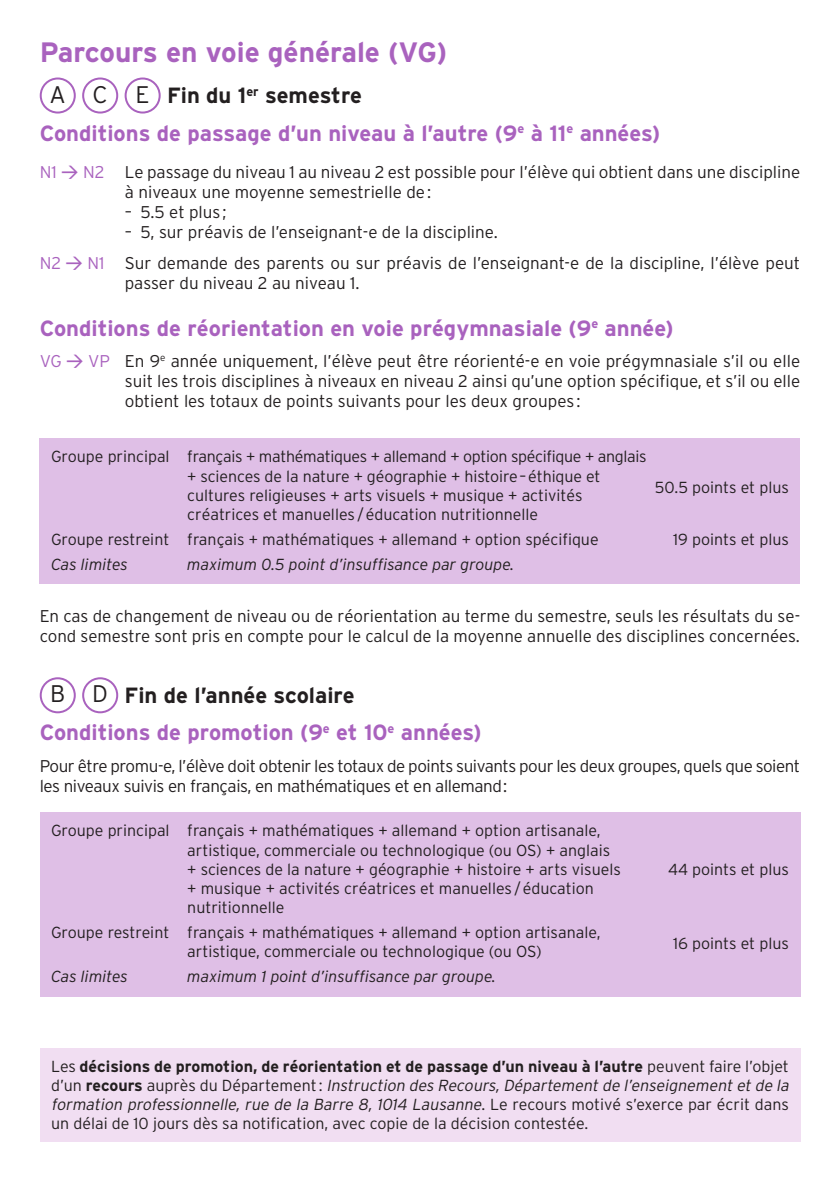
<style>
.page{position:relative;width:840px;height:1191px;background:#fff}
.page>*{position:absolute;margin:0;border:0;box-sizing:border-box;transform-origin:0 0}
.t1{font:700 28px "Interstate";color:#a962be}
.t2{font:700 22px/37.8px "Interstate";color:#a962be}
.t3{font:300 17px/20px "Interstate";color:#231f20}
.t4{font:300 17px/20px "Interstate";letter-spacing:-.025em;color:#231f20}
.t5{font:300 16px/19.2px "Interstate";color:#231f20}
.t6{font:italic 300 16px "Interstate";color:#231f20}
.s1{font-weight:300;font-size:24px;color:#231f20}
.s2{color:#231f20}
.s3{color:#a962be}
.s4{font-family:"DIN";font-weight:500;color:#a962be}
.s5{font-weight:700}
.s6{font-style:italic}
</style>
<div class="page">
<div style="left:40px;top:77px;width:36px;height:37px;border:2px solid #a962be;border-radius:50%"></div>
<div style="left:82px;top:77px;width:36px;height:37px;border:2px solid #a962be;border-radius:50%"></div>
<div style="left:124px;top:77px;width:36px;height:37px;border:2px solid #a962be;border-radius:50%"></div>
<div style="left:40px;top:438px;width:759px;height:146px;background:#dfbfe6"></div>
<div style="left:40px;top:677px;width:36px;height:36px;border:2px solid #a962be;border-radius:50%"></div>
<div style="left:82px;top:677px;width:36px;height:36px;border:2px solid #a962be;border-radius:50%"></div>
<div style="left:40px;top:812px;width:759px;height:184px;background:#dfbfe6"></div>
<div style="left:40px;top:1047px;width:759px;height:94px;background:#f1def2"></div>
<h1 class="t1" style="left:40px;top:37px;width:409px">Parcours en voie générale (VG)</h1>
<h2 class="t2" style="left:40px;top:76px;width:621px;text-indent:10px"><span class="s1">A C E</span> <span class="s2">Fin du 1</span><sup>er</sup> <span class="s2">semestre<br></span>Conditions de passage d’un niveau à l’autre (9<sup>e</sup> à 11<sup>e</sup> années)</h2>
<p class="t3" style="left:125px;top:162px;width:676px;text-indent:-85px"><span class="s3">N1</span> <span class="s4">&gt;</span> <span class="s3">N2</span> Le passage du niveau 1 au niveau 2 est possible pour l’élève qui obtient dans une discipline à niveaux une moyenne semestrielle de:</p>
<p class="t3" style="left:125px;top:202px;width:103px">– 5.5 et plus ;</p>
<p class="t3" style="left:40px;top:216px;width:761px;line-height:31.4px;text-indent:85px">– 5, sur préavis de l’enseignant-e de la discipline.<br><span class="s3">N2</span> <span class="s4">&gt;</span> <span class="s3">N1</span> Sur demande des parents ou sur préavis de l’enseignant-e de la discipline, l’élève peut</p>
<p class="t3" style="left:125px;top:273px;width:236px">passer du niveau 2 au niveau 1.</p>
<h2 class="t2" style="left:40px;top:309px;width:635px">Conditions de réorientation en voie prégymnasiale (9<sup>e</sup> année)</h2>
<p class="t3" style="left:125px;top:351px;width:676px;text-align:justify;text-indent:-85px"><span class="s3">VG</span> <span class="s4">&gt;</span> <span class="s3">VP</span> En 9<sup>e</sup> année uniquement, l’élève peut être réorienté-e en voie prégymnasiale s’il ou elle suit les trois disciplines à niveaux en niveau 2 ainsi qu’une option spécifique, et s’il ou elle obtient les totaux de points suivants pour les deux groupes :</p>
<p class="t5" style="left:187px;top:447px;width:460px;text-indent:-136px">Groupe principal français + mathématiques + allemand + option spécifique + anglais + sciences de la nature + géographie + histoire–éthique et cultures religieuses + arts visuels + musique + activités</p>
<p class="t5" style="left:51px;top:502px;width:549px;line-height:24.8px;text-indent:136px">créatrices et manuelles /éducation nutritionnelle<br>Groupe restreint français + mathématiques + allemand + option spécifique</p>
<p class="t5" style="left:654px;top:477px;width:135px">50.5 points et plus</p>
<p class="t5" style="left:672px;top:529px;width:117px">19 points et plus</p>
<p class="t6" style="left:51px;top:555px;width:78px">Cas limites</p>
<p class="t6" style="left:187px;top:555px;width:328px">maximum 0.5 point d’insuffisance par groupe.</p>
<p class="t3" style="left:40px;top:606px;width:761px">En cas de changement de niveau ou de réorientation au terme du semestre, seuls les résultats du se&shy;cond semestre sont pris en compte pour le calcul de la moyenne annuelle des disciplines concernées.</p>
<h2 class="t2" style="left:40px;top:676px;width:443px;text-indent:10px"><span class="s1">B D</span> <span class="s2">Fin de l’année scolaire<br></span>Conditions de promotion (9<sup>e</sup> et 10<sup>e</sup> années)</h2>
<p class="t4" style="left:40px;top:755px;width:761px">Pour être promu-e, l’élève doit obtenir les totaux de points suivants pour les deux groupes, quels que soient les niveaux suivis en français, en mathématiques et en allemand:</p>
<p class="t5" style="left:187px;top:821px;width:435px;text-indent:-136px">Groupe principal français + mathématiques + allemand + option artisanale, artistique, commerciale ou technologique (ou OS) + anglais + sciences de la nature + géographie + histoire + arts visuels</p>
<p class="t5" style="left:667px;top:859px;width:122px">44 points et plus</p>
<p class="t5" style="left:187px;top:878px;width:408px">+ musique + activités créatrices et manuelles /éducation nutritionnelle</p>
<p class="t5" style="left:187px;top:922px;width:414px;text-indent:-136px">Groupe restreint français + mathématiques + allemand + option artisanale, artistique, commerciale ou technologique (ou OS)</p>
<p class="t5" style="left:672px;top:933px;width:117px">16 points et plus</p>
<p class="t6" style="left:51px;top:967px;width:78px">Cas limites</p>
<p class="t6" style="left:187px;top:967px;width:310px">maximum 1 point d’insuffisance par groupe.</p>
<p class="t5" style="left:51px;top:1056px;width:742px">Les <span class="s5">décisions de promotion, de réorientation et de passage d’un niveau à l’autre</span> peuvent faire l’objet d ’ u n <span class="s5">re co u rs</span> a u p r è s d u D é p a r t e m e n t : <span class="s6">Instruction des Recours,Département de l’enseignement et de la formation professionnelle, rue de la Barre 8, 1014 Lausanne</span>. L e re c o u rs m o t i v é s ’e x e rc e p a r é c r i t d a n s un délai de 10 jours dès sa notification, avec copie de la décision contestée.</p>
</div>
